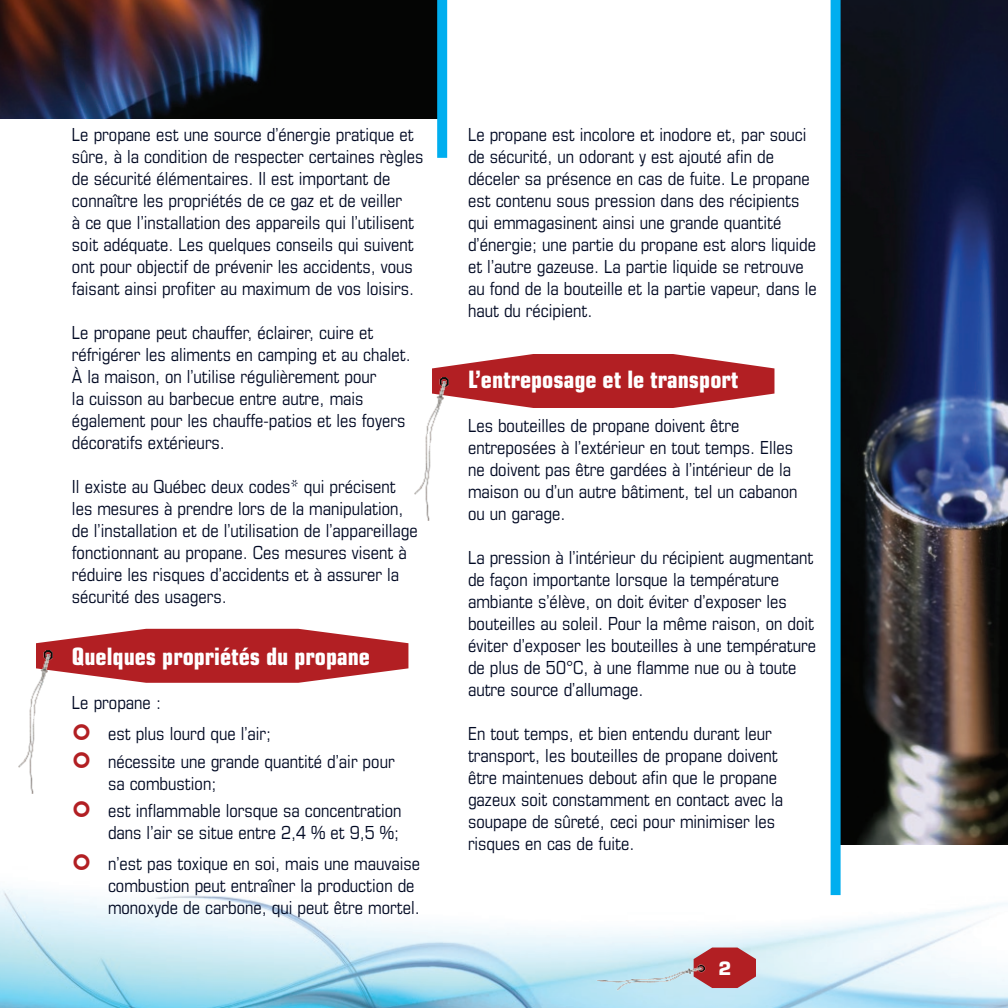
<style>
.page{position:relative;width:1008px;height:1008px;background:#fff}
.page>*{position:absolute;margin:0;border:0;box-sizing:border-box;transform-origin:0 0}
.t1{font:700 condensed 24px "Eurostile";color:#fff}
.t2{font:condensed 18px/22px "Eurostile";color:#000923}
.t3{font:700 18px "Eurostile";color:#fff}
</style>
<div class="page">
<img style="left:0;top:6px;width:1008px;height:1002px">
<img style="left:0;top:0;width:437px;height:118px">
<img style="left:841px;top:0;width:167px;height:844px">
<div style="left:831px;top:0;width:10px;height:895px;background:#00aeef"></div>
<div style="left:437px;top:0;width:10px;height:158px;background:#00aeef"></div>
<svg style="left:429px;top:350px;width:348px;height:61px"></svg>
<img style="left:404px;top:373px;width:57px;height:152px">
<svg style="left:33px;top:625px;width:378px;height:61px"></svg>
<img style="left:8px;top:646px;width:57px;height:151px">
<svg style="left:691px;top:944px;width:67px;height:46px;background:#bb5d62"></svg>
<img style="left:595px;top:956px;width:113px;height:43px">
<svg style="left:74px;top:724px;width:16px;height:16px"></svg>
<svg style="left:74px;top:751px;width:16px;height:17px"></svg>
<svg style="left:74px;top:801px;width:16px;height:16px"></svg>
<svg style="left:74px;top:854px;width:16px;height:16px"></svg>
<p class="t2" style="left:72px;top:123px;width:353px">Le propane est une source d’énergie pratique et sûre, à la condition de respecter certaines règles de sécurité élémentaires. Il est important de connaître les propriétés de ce gaz et de veiller<br>à ce que l’installation des appareils qui l’utilisent soit adéquate. Les quelques conseils qui suivent ont pour objectif de prévenir les accidents, vous faisant ainsi profiter au maximum de vos loisirs.</p>
<p class="t2" style="left:72px;top:321px;width:340px">Le propane peut chauffer, éclairer, cuire et réfrigérer les aliments en camping et au chalet.<br>À la maison, on l’utilise régulièrement pour<br>la cuisson au barbecue entre autre, mais également pour les chauffe-patios et les foyers décoratifs extérieurs.</p>
<p class="t2" style="left:72px;top:475px;width:347px">Il existe au Québec deux codes* qui précisent les mesures à prendre lors de la manipulation, de l’installation et de l’utilisation de l’appareillage fonctionnant au propane. Ces mesures visent à réduire les risques d’accidents et à assurer la sécurité des usagers.</p>
<h1 class="t1" style="left:72px;top:642px;width:300px">Quelques propriétés du propane</h1>
<p class="t2" style="left:108px;top:687px;width:165px;line-height:31px;text-indent:-36px">Le propane :<br>est plus lourd que l’air;</p>
<p class="t2" style="left:108px;top:750px;width:288px">nécessite une grande quantité d’air pour sa combustion;</p>
<p class="t2" style="left:108px;top:800px;width:295px">est inflammable lorsque sa concentration dans l’air se situe entre 2,4 % et 9,5 %;</p>
<p class="t2" style="left:108px;top:853px;width:314px">n’est pas toxique en soi, mais une mauvaise combustion peut entraîner la production de monoxyde de carbone, qui peut être mortel.</p>
<p class="t2" style="left:468px;top:123px;width:350px">Le propane est incolore et inodore et, par souci de sécurité, un odorant y est ajouté afin de déceler sa présence en cas de fuite. Le propane est contenu sous pression dans des récipients qui emmagasinent ainsi une grande quantité d’énergie; une partie du propane est alors liquide et l’autre gazeuse. La partie liquide se retrouve au fond de la bouteille et la partie vapeur, dans le haut du récipient.</p>
<h1 class="t1" style="left:468px;top:365px;width:272px">L’entreposage et le transport</h1>
<p class="t2" style="left:468px;top:414px;width:331px">Les bouteilles de propane doivent être entreposées à l’extérieur en tout temps. Elles ne doivent pas être gardées à l’intérieur de la maison ou d’un autre bâtiment, tel un cabanon ou un garage.</p>
<p class="t2" style="left:468px;top:546px;width:350px">La pression à l’intérieur du récipient augmentant de façon importante lorsque la température ambiante s’élève, on doit éviter d’exposer les bouteilles au soleil. Pour la même raison, on doit éviter d’exposer les bouteilles à une température de plus de 50°C, à une flamme nue ou à toute autre source d’allumage.</p>
<p class="t2" style="left:468px;top:722px;width:317px">En tout temps, et bien entendu durant leur transport, les bouteilles de propane doivent être maintenues debout afin que le propane gazeux soit constamment en contact avec la soupape de sûreté, ceci pour minimiser les risques en cas de fuite.</p>
<p class="t3" style="left:718px;top:957px;width:14px">2</p>
</div>
